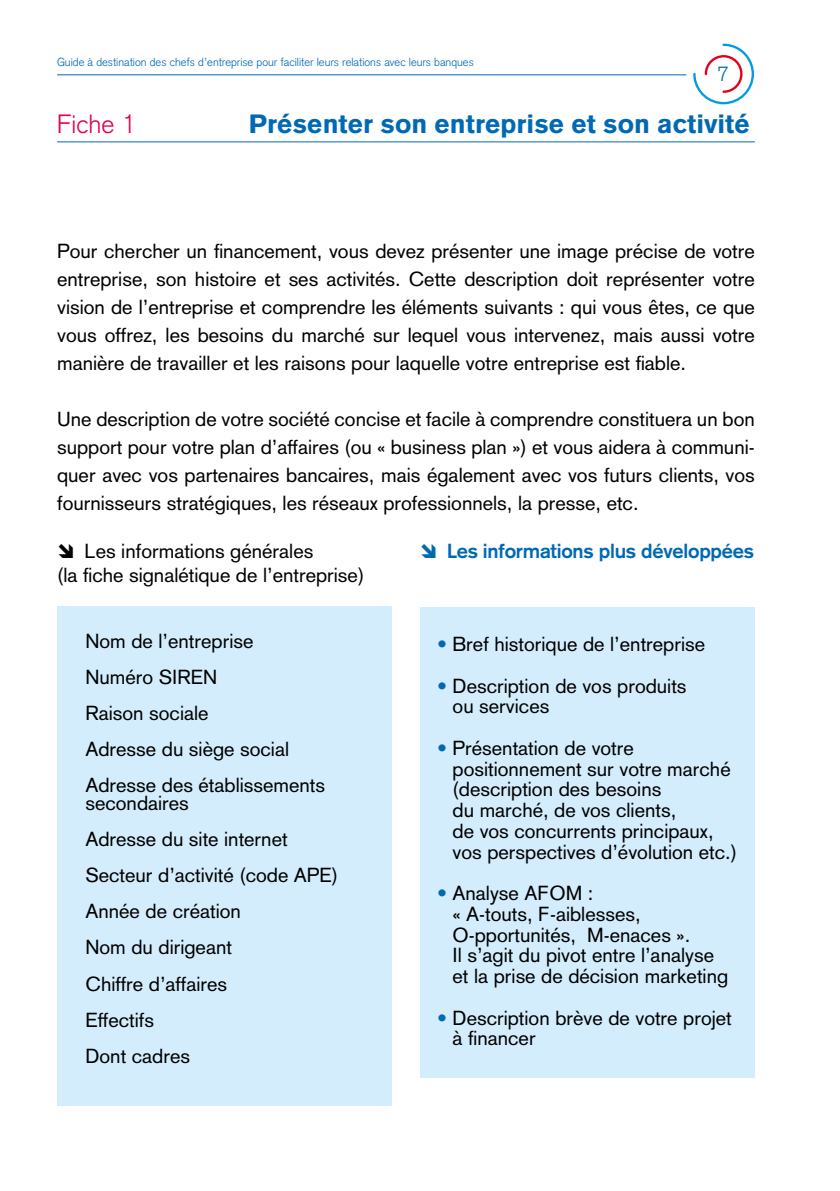
<style>
.page{position:relative;width:840px;height:1191px;background:#fff}
.page>*{position:absolute;margin:0;border:0;box-sizing:border-box;transform-origin:0 0}
.t1{font:900 26px "Basic Commercial LT";color:#0069b4}
.t2{font:300 26px "Basic Commercial LT";color:#e50051}
.t3{font:300 20.2px "Basic Commercial LT";color:#0069b4}
.t4{font:20px/36px "Basic Commercial LT";color:#000}
.t5{font:700 20px "Basic Commercial LT";letter-spacing:-.01em;color:#0069b4}
.t6{font:300 11.6px "Basic Commercial LT";color:#0069b4}
.s1{color:#0069b4}
</style>
<div class="page">
<svg style="left:693px;top:43px;width:61px;height:62px"></svg>
<hr style="left:57px;top:74px;width:629px;height:1px;background:#0069b4">
<div style="left:420px;top:607px;width:334px;height:470px;background:#d4edfc"></div>
<div style="left:57px;top:607px;width:334px;height:499px;background:#d4edfc"></div>
<hr style="left:57px;top:141px;width:697px;height:1px;background:#0069b4">
<p class="t6" style="left:57px;top:55px;width:418px">Guide à destination des chefs d’entreprise pour faciliter leurs relations avec leurs banques</p>
<p class="t3" style="left:717px;top:62px;width:13px">7</p>
<h1 class="t2" style="left:57px;top:109px;width:81px">Fiche 1</h1>
<h1 class="t1" style="left:249px;top:108px;width:502px">Présenter son entreprise et son activité</h1>
<p class="t4" style="left:57px;top:237px;width:699px;line-height:28px;text-align:justify">Pour chercher un financement, vous devez présenter une image précise de votre entreprise, son histoire et ses activités. Cette description doit représenter votre vision de l’entreprise et comprendre les éléments suivants : qui vous êtes, ce que vous offrez, les besoins du marché sur lequel vous intervenez, mais aussi votre manière de travailler et les raisons pour laquelle votre entreprise est fiable.</p>
<p class="t4" style="left:57px;top:405px;width:698px;line-height:28px;text-align:justify">Une description de votre société concise et facile à comprendre constituera un bon support pour votre plan d’affaires (ou « business plan ») et vous aidera à communi&shy;quer avec vos partenaires bancaires, mais également avec vos futurs clients, vos fournisseurs stratégiques, les réseaux professionnels, la presse, etc.</p>
<p class="t4" style="left:57px;top:539px;width:308px;line-height:24px;text-indent:27px">Les informations générales<br>(la fiche signalétique de l’entreprise)</p>
<p class="t5" style="left:447px;top:539px;width:308px">Les informations plus développées</p>
<p class="t4" style="left:85px;top:623px;width:241px">Nom de l’entreprise<br>Numéro SIREN<br>Raison sociale<br>Adresse du siège social<br>Adresse des établissements</p>
<p class="t4" style="left:85px;top:785px;width:254px">secondaires<br>Adresse du site internet<br>Secteur d’activité (code APE)<br>Année de création<br>Nom du dirigeant<br>Chiffre d’affaires<br>Effectifs<br>Dont cadres</p>
<p class="t4" style="left:437px;top:626px;width:269px"><span class="s1">•</span> Bref historique de l’entreprise</p>
<p class="t4" style="left:452px;top:675px;width:235px;line-height:20.8px;text-indent:-16px"><span class="s1">•</span> Description de vos produits ou services</p>
<p class="t4" style="left:452px;top:737px;width:286px;line-height:20.8px;text-indent:-16px"><span class="s1">•</span> Présentation de votre positionnement sur votre marché (description des besoins<br>du marché, de vos clients,<br>de vos concurrents principaux, vos perspectives d’évolution etc.)</p>
<p class="t4" style="left:452px;top:882px;width:277px;line-height:20.8px;text-indent:-16px"><span class="s1">•</span> Analyse AFOM :<br>« A-touts, F-aiblesses,<br>O-pportunités, M-enaces ».<br>Il s’agit du pivot entre l’analyse et la prise de décision marketing</p>
<p class="t4" style="left:452px;top:1007px;width:280px;line-height:20.8px;text-indent:-16px"><span class="s1">•</span> Description brève de votre projet à financer</p>
</div>
